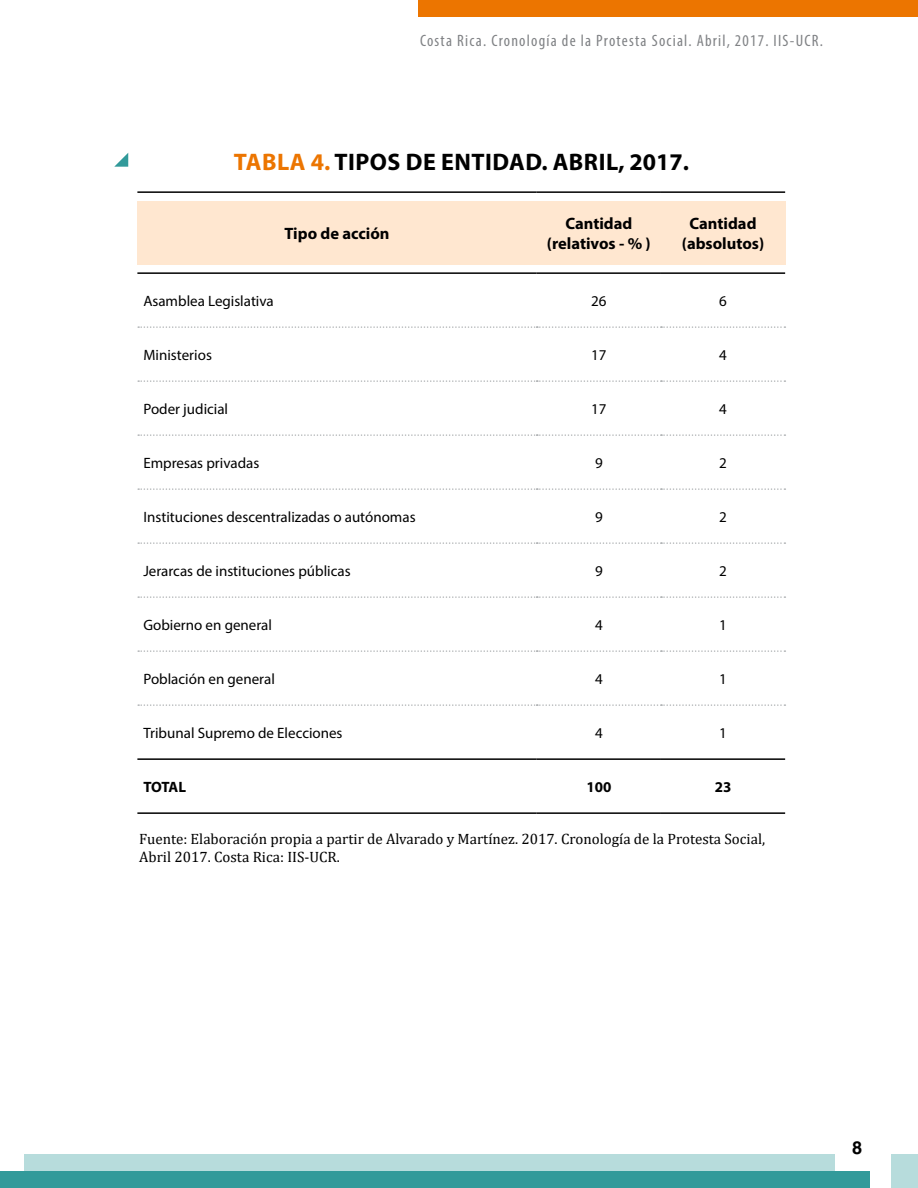
<style>
.page{position:relative;width:918px;height:1188px;background:#fff}
.page>*{position:absolute;margin:0;border:0;box-sizing:border-box;transform-origin:0 0}
.t1{font:700 24px "Myriad Pro";letter-spacing:.02em;color:#000}
.t2{font:700 18px "Helvetica LT Std";color:#000}
.t3{font:condensed 16.5px "Myriad Pro";letter-spacing:.075em;color:#808285}
.t4{font:700 16.5px/19.5px "Myriad Pro";color:#000;text-align:center}
.t5{font:15px "Myriad Pro";color:#000}
.t6{font:15px/18px "Cambria";color:#000}
.t7{font:700 15px "Myriad Pro";color:#000}
.s1{color:#ec7500}
</style>
<div class="page">
<div style="left:418px;top:0;width:500px;height:17px;background:#ec7500"></div>
<div style="left:24px;top:1154px;width:810px;height:34px;background:#b7dcdc"></div>
<div style="left:891px;top:1154px;width:27px;height:34px;background:#b7dcdc"></div>
<div style="left:0;top:1172px;width:869px;height:16px;background:#329a9a"></div>
<div style="left:137px;top:201px;width:649px;height:63px;background:#ffe7d0"></div>
<svg style="left:114px;top:153px;width:14px;height:14px"></svg>
<svg style="left:138px;top:326px;width:647px;height:2px"></svg>
<svg style="left:138px;top:380px;width:647px;height:2px"></svg>
<svg style="left:138px;top:434px;width:647px;height:2px"></svg>
<svg style="left:138px;top:488px;width:647px;height:2px"></svg>
<svg style="left:138px;top:542px;width:647px;height:2px"></svg>
<svg style="left:138px;top:596px;width:647px;height:2px"></svg>
<svg style="left:138px;top:650px;width:647px;height:2px"></svg>
<svg style="left:138px;top:704px;width:647px;height:2px"></svg>
<hr style="left:137px;top:191px;width:400px;height:2px;background:#000">
<hr style="left:537px;top:191px;width:124px;height:2px;background:#000">
<hr style="left:661px;top:191px;width:124px;height:2px;background:#000">
<hr style="left:137px;top:272px;width:400px;height:2px;background:#000">
<hr style="left:537px;top:272px;width:124px;height:2px;background:#000">
<hr style="left:661px;top:272px;width:124px;height:2px;background:#000">
<hr style="left:137px;top:758px;width:400px;height:2px;background:#000">
<hr style="left:537px;top:758px;width:124px;height:2px;background:#000">
<hr style="left:661px;top:758px;width:124px;height:2px;background:#000">
<hr style="left:137px;top:812px;width:400px;height:2px;background:#000">
<hr style="left:537px;top:812px;width:124px;height:2px;background:#000">
<hr style="left:661px;top:812px;width:124px;height:2px;background:#000">
<p class="t3" style="left:420px;top:31px;width:405px">Costa Rica. Cronología de la Protesta Social. Abril, 2017. IIS-UCR.</p>
<h1 class="t1" style="left:234px;top:146px;width:457px"><span class="s1">TABLA 4.</span> TIPOS DE ENTIDAD. ABRIL, 2017.</h1>
<p class="t4" style="left:285px;top:223px;width:106px">Tipo de acción</p>
<p class="t4" style="left:547px;top:213px;width:105px">Cantidad (relativos - % )</p>
<p class="t4" style="left:682px;top:213px;width:84px">Cantidad (absolutos)</p>
<p class="t5" style="left:143px;top:291px;width:132px">Asamblea Legislativa</p>
<p class="t5" style="left:591px;top:291px;width:17px">26</p>
<p class="t5" style="left:719px;top:291px;width:9px">6</p>
<p class="t5" style="left:143px;top:345px;width:70px">Ministerios</p>
<p class="t5" style="left:591px;top:345px;width:17px">17</p>
<p class="t5" style="left:719px;top:345px;width:9px">4</p>
<p class="t5" style="left:143px;top:399px;width:86px">Poder judicial</p>
<p class="t5" style="left:591px;top:399px;width:17px">17</p>
<p class="t5" style="left:719px;top:399px;width:9px">4</p>
<p class="t5" style="left:143px;top:453px;width:118px">Empresas privadas</p>
<p class="t5" style="left:595px;top:453px;width:9px">9</p>
<p class="t5" style="left:719px;top:453px;width:9px">2</p>
<p class="t5" style="left:143px;top:507px;width:274px">Instituciones descentralizadas o autónomas</p>
<p class="t5" style="left:595px;top:507px;width:9px">9</p>
<p class="t5" style="left:719px;top:507px;width:9px">2</p>
<p class="t5" style="left:143px;top:561px;width:209px">Jerarcas de instituciones públicas</p>
<p class="t5" style="left:595px;top:561px;width:9px">9</p>
<p class="t5" style="left:719px;top:561px;width:9px">2</p>
<p class="t5" style="left:143px;top:615px;width:130px">Gobierno en general</p>
<p class="t5" style="left:595px;top:615px;width:9px">4</p>
<p class="t5" style="left:719px;top:615px;width:9px">1</p>
<p class="t5" style="left:143px;top:669px;width:133px">Población en general</p>
<p class="t5" style="left:595px;top:669px;width:9px">4</p>
<p class="t5" style="left:719px;top:669px;width:9px">1</p>
<p class="t5" style="left:143px;top:723px;width:201px">Tribunal Supremo de Elecciones</p>
<p class="t5" style="left:595px;top:723px;width:9px">4</p>
<p class="t5" style="left:719px;top:723px;width:9px">1</p>
<p class="t7" style="left:143px;top:777px;width:44px">TOTAL</p>
<p class="t7" style="left:586px;top:777px;width:26px">100</p>
<p class="t7" style="left:715px;top:777px;width:18px">23</p>
<p class="t6" style="left:139px;top:830px;width:627px">Fuente: Elaboración propia a partir de Alvarado y Martínez. 2017. Cronología de la Protesta Social,<br>Abril 2017. Costa Rica: IIS-UCR.</p>
<p class="t2" style="left:852px;top:1137px;width:12px">8</p>
</div>
